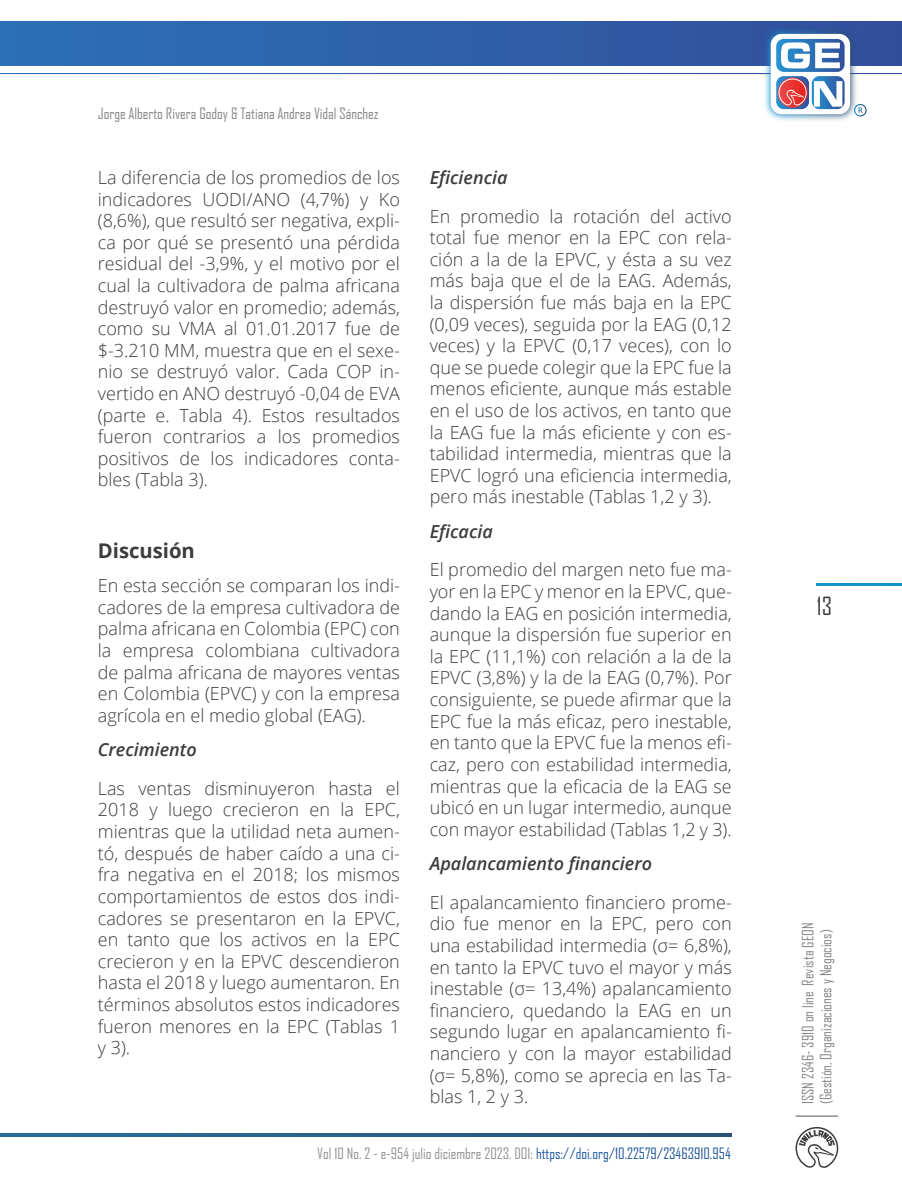
<style>
.page{position:relative;width:902px;height:1191px;background:#fff}
.page>*{position:absolute;margin:0;border:0;box-sizing:border-box;transform-origin:0 0}
.t1{font:24px "Agency FB";color:#3c3c3b}
.t2{font:700 20.25px "Open Sans";color:#3c3c3b}
.t3{font:300 18px/21.6px "Open Sans";color:#3c3c3b;text-align:justify}
.t4{font:italic 600 18px "Open Sans";color:#3c3c3b}
.t5{font:15px/18px "Agency FB";color:#878787}
.t6{font:15px "Agency FB";color:#949494}
.s1{color:#275b9b}
</style>
<div class="page">
<div style="left:0;top:22px;width:901px;height:43px;background:linear-gradient(to bottom,#2e63ac,#2e63ac)"></div>
<img style="left:715px;top:21px;width:186px;height:100px">
<div style="left:770px;top:34px;width:80px;height:80px;background:#fefefe;border-radius:11px"></div>
<svg style="left:776px;top:39px;width:68px;height:70px"></svg>
<hr style="left:795px;top:1115px;width:43px;height:1px;background:#575756">
<svg style="left:795px;top:1126px;width:43px;height:42px"></svg>
<svg style="left:0;top:1133px;width:731px;height:4px;background:#296089"></svg>
<hr style="left:816px;top:583px;width:85px;height:2px;background:#1692cf">
<p class="t5" style="left:98px;top:105px;width:282px">Jorge Alberto Rivera Godoy &amp; Tatiana Andrea Vidal Sánchez</p>
<p class="t3" style="left:98px;top:166px;width:303px">La diferencia de los promedios de los indicadores UODI/ANO (4,7%) y Ko (8,6%), que resultó ser negativa, expli&shy;ca por qué se presentó una pérdida residual del -3,9%, y el motivo por el cual la cultivadora de palma africana destruyó valor en promedio; además, como su VMA al 01.01.2017 fue de $-3.210 MM, muestra que en el sexe&shy;nio se destruyó valor. Cada COP in&shy;vertido en ANO destruyó -0,04 de EVA (parte e. Tabla 4). Estos resultados fueron contrarios a los promedios positivos de los indicadores conta&shy;bles (Tabla 3).</p>
<p class="t2" style="left:98px;top:536px;width:99px">Discusión</p>
<p class="t3" style="left:98px;top:574px;width:303px">En esta sección se comparan los indi&shy;cadores de la empresa cultivadora de palma africana en Colombia (EPC) con la empresa colombiana cultivadora de palma africana de mayores ventas en Colombia (EPVC) y con la empresa agrícola en el medio global (EAG).</p>
<p class="t4" style="left:98px;top:737px;width:100px">Crecimiento</p>
<p class="t3" style="left:98px;top:777px;width:303px">Las ventas disminuyeron hasta el 2018 y luego crecieron en la EPC, mientras que la utilidad neta aumen&shy;tó, después de haber caído a una ci&shy;fra negativa en el 2018; los mismos comportamientos de estos dos indi&shy;cadores se presentaron en la EPVC, en tanto que los activos en la EPC crecieron y en la EPVC descendieron hasta el 2018 y luego aumentaron. En términos absolutos estos indicadores fueron menores en la EPC (Tablas 1 y 3).</p>
<p class="t4" style="left:429px;top:165px;width:79px">Eficiencia</p>
<p class="t3" style="left:429px;top:205px;width:303px">En promedio la rotación del activo total fue menor en la EPC con rela&shy;ción a la de la EPVC, y ésta a su vez más baja que el de la EAG. Además, la dispersión fue más baja en la EPC (0,09 veces), seguida por la EAG (0,12 veces) y la EPVC (0,17 veces), con lo que se puede colegir que la EPC fue la menos eficiente, aunque más estable en el uso de los activos, en tanto que la EAG fue la más eficiente y con es&shy;tabilidad intermedia, mientras que la EPVC logró una eficiencia intermedia, pero más inestable (Tablas 1,2 y 3).</p>
<p class="t4" style="left:429px;top:519px;width:65px">Eficacia</p>
<p class="t3" style="left:429px;top:558px;width:303px">El promedio del margen neto fue ma&shy;yor en la EPC y menor en la EPVC, que&shy;dando la EAG en posición intermedia, aunque la dispersión fue superior en la EPC (11,1%) con relación a la de la EPVC (3,8%) y la de la EAG (0,7%). Por consiguiente, se puede afirmar que la EPC fue la más eficaz, pero inestable, en tanto que la EPVC fue la menos efi&shy;caz, pero con estabilidad intermedia, mientras que la eficacia de la EAG se ubicó en un lugar intermedio, aunque con mayor estabilidad (Tablas 1,2 y 3).</p>
<p class="t4" style="left:429px;top:851px;width:224px">Apalancamiento financiero</p>
<p class="t3" style="left:429px;top:891px;width:303px">El apalancamiento financiero prome&shy;dio fue menor en la EPC, pero con una estabilidad intermedia (σ= 6,8%), en tanto la EPVC tuvo el mayor y más inestable (σ= 13,4%) apalancamiento financiero, quedando la EAG en un segundo lugar en apalancamiento fi&shy;nanciero y con la mayor estabilidad (σ= 5,8%), como se aprecia en las Ta&shy;blas 1, 2 y 3.</p>
<p class="t6" style="left:317px;top:1144px;width:415px">Vol 10 No. 2 - e-954 julio diciembre 2023. DOI: <span class="s1">https://doi.org/10.22579/23463910.954</span></p>
<h1 class="t1" style="left:816px;top:591px;width:16px">13</h1>
<p class="t5" style="left:798px;top:1104px;width:183px;rotate:-90deg">ISSN 2346- 3910 on line Revista GEON (Gestión, Organizaciones y Negocios)</p>
</div>
